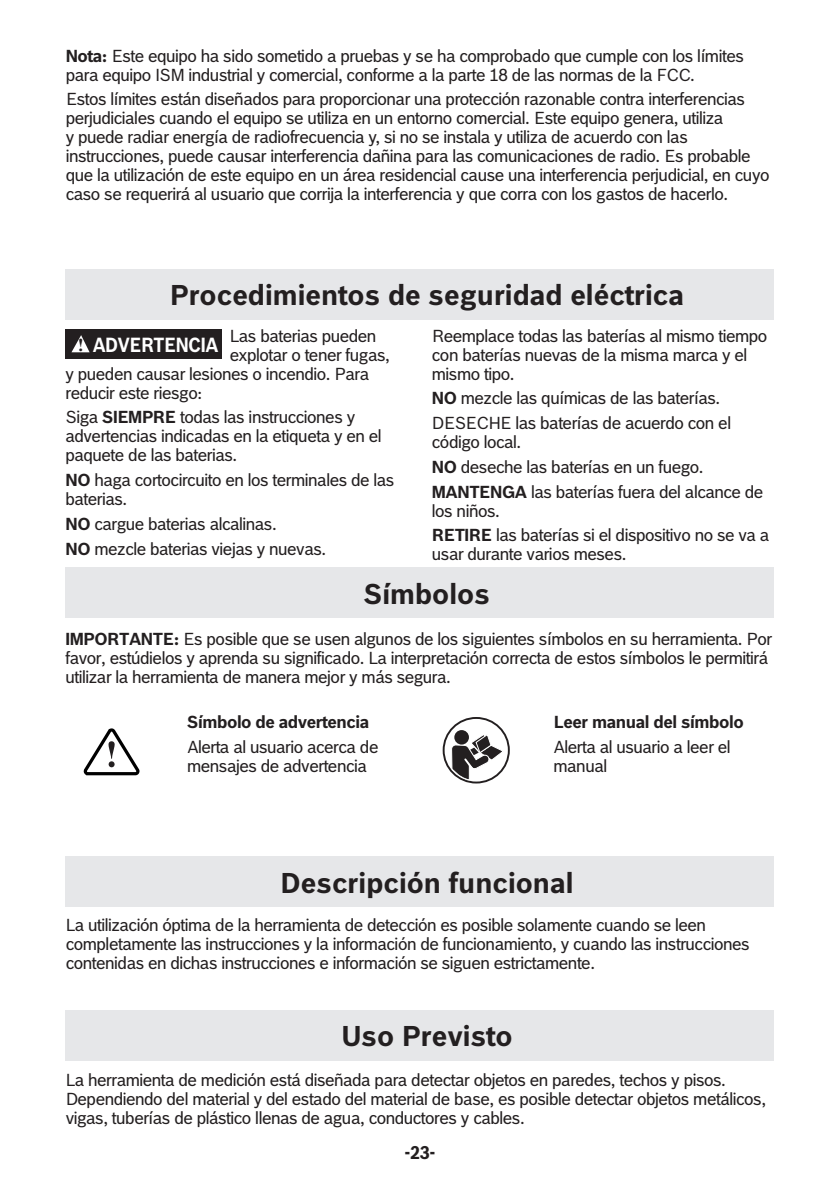
<style>
.page{position:relative;width:840px;height:1191px;background:#fff}
.page>*{position:absolute;margin:0;border:0;box-sizing:border-box;transform-origin:0 0}
.t1{font:700 28px "Bosch Office Sans";color:#231f20}
.t2{font:700 20px "Bosch Office Sans";letter-spacing:-.025em;color:#fff;scale:.9 1}
.t3{font:700 18px "Bosch Office Sans";color:#231f20}
.t4{font:17px/19px "Bosch Office Sans";letter-spacing:-.025em;color:#231f20}
.t5{font:700 17px "Bosch Office Sans";letter-spacing:-.025em;color:#231f20}
.s1{font-weight:700}
.s2{font-family:"Times New Roman";font-size:18px;color:#231f20}
</style>
<div class="page">
<div style="left:65px;top:567px;width:708px;height:51px;background:#e6e7e9"></div>
<div style="left:65px;top:269px;width:708px;height:50px;background:#e6e7e9"></div>
<svg style="left:83px;top:728px;width:56px;height:47px"></svg>
<svg style="left:443px;top:718px;width:65px;height:64px"></svg>
<div style="left:442px;top:717px;width:67px;height:66px;border:2px solid #231f20;border-radius:50%"></div>
<div style="left:454px;top:730px;width:14px;height:14px;background:#231f20;border-radius:50%"></div>
<svg style="left:450px;top:733px;width:55px;height:48px"></svg>
<div style="left:65px;top:856px;width:708px;height:51px;background:#e6e7e9"></div>
<div style="left:65px;top:329px;width:157px;height:29px;background:#231f20"></div>
<svg style="left:71px;top:335px;width:19px;height:17px"></svg>
<div style="left:65px;top:1010px;width:708px;height:50px;background:#e6e7e9"></div>
<p class="t4" style="left:66px;top:46px;width:679px"><span class="s1">Nota:</span> Este equipo ha sido sometido a pruebas y se ha comprobado que cumple con los límites para equipo ISM industrial y comercial, conforme a la parte 18 de las normas de la FCC.</p>
<p class="t4" style="left:66px;top:90px;width:705px">Estos límites están diseñados para proporcionar una protección razonable contra interferencias perjudiciales cuando el equipo se utiliza en un entorno comercial. Este equipo genera, utiliza<br>y puede radiar energía de radiofrecuencia y, si no se instala y utiliza de acuerdo con las instrucciones, puede causar interferencia dañina para las comunicaciones de radio. Es probable que la utilización de este equipo en un área residencial cause una interferencia perjudicial, en cuyo caso se requerirá al usuario que corrija la interferencia y que corra con los gastos de hacerlo.</p>
<h1 class="t1" style="left:170px;top:277px;width:515px">Procedimientos de seguridad eléctrica</h1>
<p class="t4" style="left:230px;top:326px;width:148px">Las baterias pueden</p>
<p class="t4" style="left:230px;top:345px;width:161px">explotar o tener fugas,</p>
<p class="t4" style="left:65px;top:364px;width:305px">y pueden causar lesiones o incendio. Para</p>
<p class="t4" style="left:65px;top:383px;width:138px">reducir este riesgo:</p>
<p class="t4" style="left:65px;top:407px;width:317px">Siga <span class="s1">SIEMPRE</span> todas las instrucciones y advertencias indicadas en la etiqueta y en el paquete de las baterias.</p>
<p class="t4" style="left:65px;top:470px;width:330px"><span class="s1">NO</span> haga cortocircuito en los terminales de las baterias.</p>
<p class="t4" style="left:65px;top:511px;width:262px;line-height:24.8px"><span class="s1">NO</span> cargue baterias alcalinas.<br><span class="s1">NO</span> mezcle baterias viejas y nuevas.</p>
<p class="t4" style="left:431px;top:326px;width:337px">Reemplace todas las baterías al mismo tiempo con baterías nuevas de la misma marca y el mismo tipo.</p>
<p class="t4" style="left:431px;top:386px;width:300px;line-height:24.8px"><span class="s1">NO</span> mezcle las químicas de las baterías.<br>DESECHE las baterías de acuerdo con el</p>
<p class="t4" style="left:431px;top:429px;width:333px;line-height:24.8px">código local.<br><span class="s1">NO</span> deseche las baterías en un fuego.<br><span class="s1">MANTENGA</span> las baterías fuera del alcance de</p>
<p class="t4" style="left:431px;top:498px;width:339px;line-height:24.8px">los niños.<br><span class="s1">RETIRE</span> las baterías si el dispositivo no se va a</p>
<p class="t4" style="left:431px;top:544px;width:196px">usar durante varios meses.</p>
<p class="t2" style="left:78px;top:332px;width:157px"><span class="s2">!</span> ADVERTENCIA</p>
<h1 class="t1" style="left:363px;top:576px;width:128px">Símbolos</h1>
<p class="t4" style="left:65px;top:629px;width:707px"><span class="s1">IMPORTANTE:</span> Es posible que se usen algunos de los siguientes símbolos en su herramienta. Por favor, estúdielos y aprenda su significado. La interpretación correcta de estos símbolos le permitirá utilizar la herramienta de manera mejor y más segura.</p>
<p class="t5" style="left:187px;top:711px;width:183px">Símbolo de advertencia</p>
<p class="t4" style="left:187px;top:737px;width:193px">Alerta al usuario acerca de mensajes de advertencia</p>
<p class="t5" style="left:553px;top:711px;width:191px">Leer manual del símbolo</p>
<p class="t4" style="left:553px;top:737px;width:178px">Alerta al usuario a leer el manual</p>
<h1 class="t1" style="left:280px;top:865px;width:294px">Descripción funcional</h1>
<p class="t4" style="left:66px;top:914px;width:685px">La utilización óptima de la herramienta de detección es posible solamente cuando se leen completamente las instrucciones y la información de funcionamiento, y cuando las instrucciones contenidas en dichas instrucciones e información se siguen estrictamente.</p>
<h1 class="t1" style="left:341px;top:1019px;width:173px">Uso Previsto</h1>
<p class="t4" style="left:66px;top:1070px;width:701px">La herramienta de medición está diseñada para detectar objetos en paredes, techos y pisos.<br>Dependiendo del material y del estado del material de base, es posible detectar objetos metálicos, vigas, tuberías de plástico llenas de agua, conductores y cables.</p>
<p class="t3" style="left:404px;top:1141px;width:32px">-23-</p>
</div>
